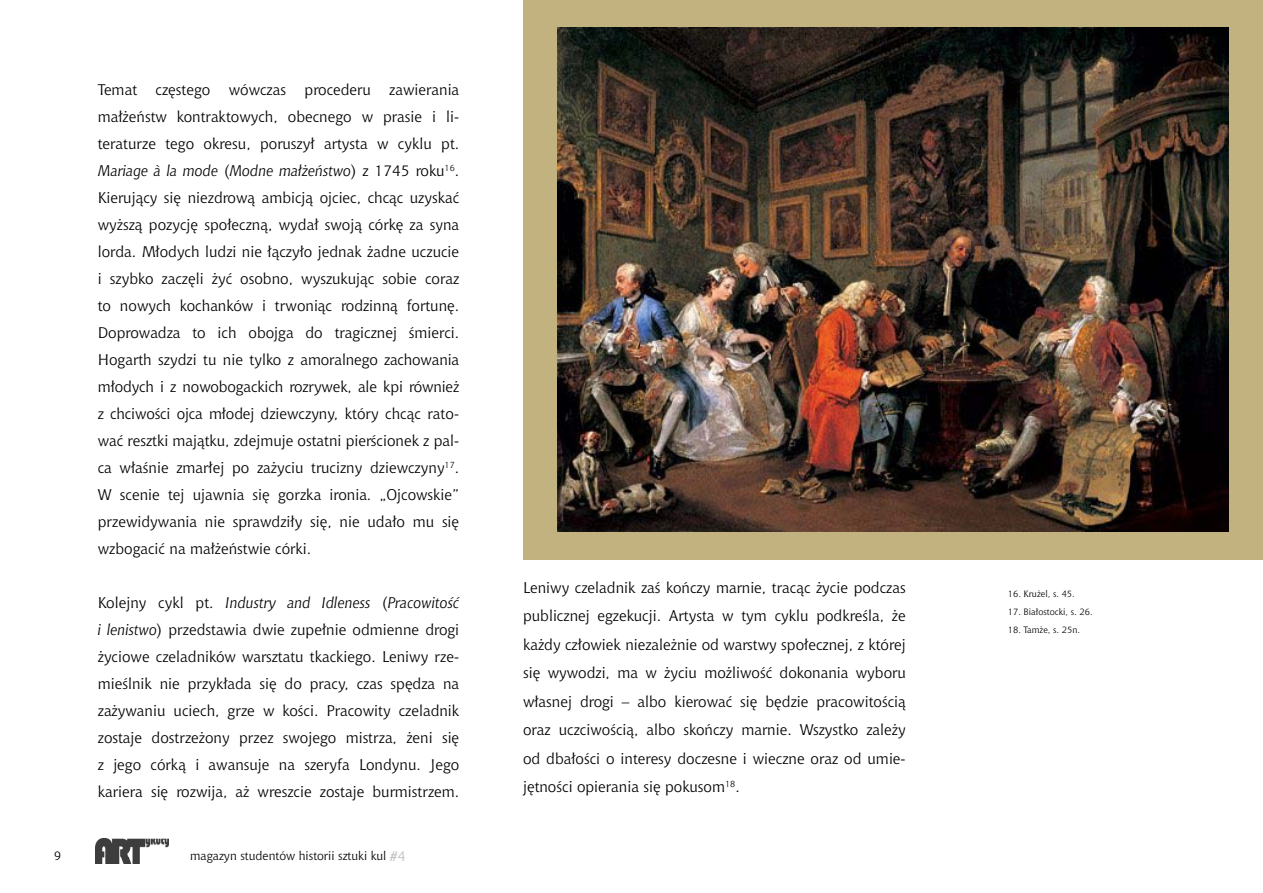
<style>
.page{position:relative;width:1263px;height:893px;background:#fff}
.page>*{position:absolute;margin:0;border:0;box-sizing:border-box;transform-origin:0 0}
.t1{font:15px/27px "Chianti PL";color:#000;text-align:justify}
.t2{font:12px "Chianti PL";color:#000}
.t3{font:9px "Chianti PL";color:#000}
.s1{font-style:italic}
.s2{font-size:13.5px;color:#b9babf}
</style>
<div class="page">
<div style="left:523px;top:0;width:740px;height:560px;background:#c2b280"></div>
<img style="left:557px;top:28px;width:672px;height:504px">
<img style="left:96px;top:839px;width:73px;height:24px">
<p class="t1" style="left:98px;top:76px;width:363px">Temat częstego wówczas procederu zawierania małżeństw kontraktowych, obecnego w prasie i li&shy;teraturze tego okresu, poruszył artysta w cyklu pt.<br><span class="s1">Mariage à la mode</span> (<span class="s1">Modne małżeństwo</span>) z 1745 roku<sup>16</sup>.<br>Kierujący się niezdrową ambicją ojciec, chcąc uzyskać wyższą pozycję społeczną, wydał swoją córkę za syna lorda. Młodych ludzi nie łączyło jednak żadne uczucie i szybko zaczęli żyć osobno, wyszukując sobie coraz to nowych kochanków i trwoniąc rodzinną fortunę.<br>Doprowadza to ich obojga do tragicznej śmierci.<br>Hogarth szydzi tu nie tylko z amoralnego zachowania młodych i z nowobogackich rozrywek, ale kpi również z chciwości ojca młodej dziewczyny, który chcąc rato&shy;wać resztki majątku, zdejmuje ostatni pierścionek z pal&shy;ca właśnie zmarłej po zażyciu trucizny dziewczyny<sup>17</sup>.<br>W scenie tej ujawnia się gorzka ironia. „Ojcowskie” przewidywania nie sprawdziły się, nie udało mu się wzbogacić na małżeństwie córki.</p>
<p class="t1" style="left:98px;top:589px;width:363px">Kolejny cykl pt. <span class="s1">Industry and Idleness</span> (<span class="s1">Pracowitość i lenistwo</span>) przedstawia dwie zupełnie odmienne drogi życiowe czeladników warsztatu tkackiego. Leniwy rze&shy;mieślnik nie przykłada się do pracy, czas spędza na zażywaniu uciech, grze w kości. Pracowity czeladnik zostaje dostrzeżony przez swojego mistrza, żeni się z jego córką i awansuje na szeryfa Londynu. Jego kariera się rozwija, aż wreszcie zostaje burmistrzem.</p>
<p class="t2" style="left:54px;top:848px;width:9px">9</p>
<p class="t2" style="left:190px;top:848px;width:217px">magazyn studentów historii sztuki kul <span class="s2">#4</span></p>
<p class="t1" style="left:523px;top:573px;width:384px;line-height:28.5px">Leniwy czeladnik zaś kończy marnie, tracąc życie podczas publicznej egzekucji. Artysta w tym cyklu podkreśla, że każdy człowiek niezależnie od warstwy społecznej, z której się wywodzi, ma w życiu możliwość dokonania wyboru własnej drogi – albo kierować się będzie pracowitością oraz uczciwością, albo skończy marnie. Wszystko zależy od dbałości o interesy doczesne i wieczne oraz od umie&shy;jętności opierania się pokusom<sup>18</sup>.</p>
<p class="t3" style="left:1008px;top:588px;width:68px">16. Krużel, s. 45.</p>
<p class="t3" style="left:1008px;top:606px;width:86px">17. Białostocki, s. 26.</p>
<p class="t3" style="left:1008px;top:625px;width:74px">18. Tamże, s. 25n.</p>
</div>
